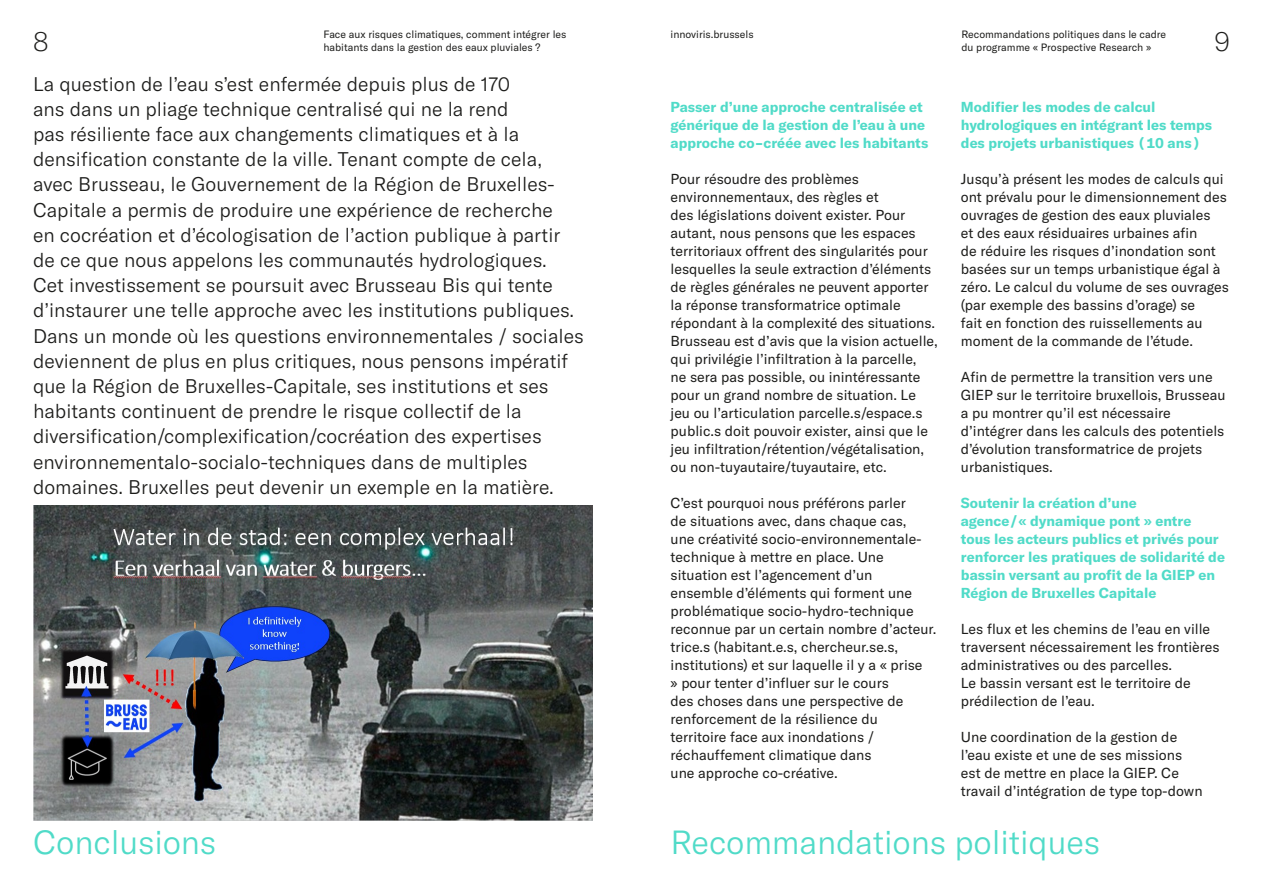
<style>
.page{position:relative;width:1263px;height:893px;background:#fff}
.page>*{position:absolute;margin:0;border:0;box-sizing:border-box;transform-origin:0 0}
.t1{font:300 33px "GT America";letter-spacing:-.005em;color:#50dbc8}
.t2{font:100 27px "GT America";color:#1d1d1b}
.t3{font:300 19.5px/25.2px "GT America";color:#1d1d1b}
.t4{font:14.25px/18px "GT America";color:#1d1d1b}
.t5{font:700 14.25px/18px "GT America";color:#50dbc8}
.t6{font:10.5px/12.6px "GT America";color:#1d1d1b}
</style>
<div class="page">
<img style="left:33px;top:505px;width:559px;height:315px">
<p class="t6" style="left:323px;top:28px;width:245px">Face aux risques climatiques, comment intégrer les</p>
<p class="t6" style="left:671px;top:28px;width:85px">innoviris.brussels</p>
<p class="t6" style="left:323px;top:41px;width:219px">habitants dans la gestion des eaux pluviales ?</p>
<p class="t6" style="left:961px;top:28px;width:206px">Recommandations politiques dans le cadre du programme « Prospective Research »</p>
<h2 class="t2" style="left:33px;top:26px;width:17px">8</h2>
<h2 class="t2" style="left:1214px;top:26px;width:17px">9</h2>
<p class="t3" style="left:33px;top:71px;width:552px">La question de l’eau s’est enfermée depuis plus de 170<br>ans dans un pliage technique centralisé qui ne la rend<br>pas résiliente face aux changements climatiques et à la densification constante de la ville. Tenant compte de cela, avec Brusseau, le Gouvernement de la Région de Bruxelles-Capitale a permis de produire une expérience de recherche<br>en cocréation et d’écologisation de l’action publique à partir de ce que nous appelons les communautés hydrologiques.<br>Cet investissement se poursuit avec Brusseau Bis qui tente d’instaurer une telle approche avec les institutions publiques.<br>Dans un monde où les questions environnementales / sociales deviennent de plus en plus critiques, nous pensons impératif que la Région de Bruxelles-Capitale, ses institutions et ses habitants continuent de prendre le risque collectif de la diversification/complexification/cocréation des expertises environnementalo-socialo-techniques dans de multiples domaines. Bruxelles peut devenir un exemple en la matière.</p>
<h1 class="t1" style="left:33px;top:823px;width:185px">Conclusions</h1>
<p class="t5" style="left:961px;top:98px;width:253px">Modifier les modes de calcul hydrologiques en intégrant les temps des projets urbanistiques (10 ans)</p>
<p class="t4" style="left:961px;top:170px;width:269px">Jusqu’à présent les modes de calculs qui ont prévalu pour le dimensionnement des ouvrages de gestion des eaux pluviales<br>et des eaux résiduaires urbaines afin<br>de réduire les risques d’inondation sont basées sur un temps urbanistique égal à zéro. Le calcul du volume de ses ouvrages (par exemple des bassins d’orage) se<br>fait en fonction des ruissellements au moment de la commande de l’étude.</p>
<p class="t4" style="left:961px;top:368px;width:266px">Afin de permettre la transition vers une GIEP sur le territoire bruxellois, Brusseau a pu montrer qu’il est nécessaire d’intégrer dans les calculs des potentiels d’évolution transformatrice de projets urbanistiques.</p>
<p class="t5" style="left:961px;top:494px;width:266px">Soutenir la création d’une<br>agence/« dynamique pont » entre<br>tous les acteurs publics et privés pour renforcer les pratiques de solidarité de bassin versant au profit de la GIEP en Région de Bruxelles Capitale</p>
<p class="t4" style="left:961px;top:620px;width:260px">Les flux et les chemins de l’eau en ville traversent nécessairement les frontières administratives ou des parcelles.<br>Le bassin versant est le territoire de prédilection de l’eau.</p>
<p class="t4" style="left:961px;top:728px;width:243px">Une coordination de la gestion de l’eau existe et une de ses missions est de mettre en place la GIEP. Ce travail d’intégration de type top-down</p>
<h1 class="t1" style="left:671px;top:823px;width:431px">Recommandations politiques</h1>
<p class="t5" style="left:671px;top:98px;width:259px">Passer d’une approche centralisée et générique de la gestion de l’eau à une approche co-créée avec les habitants</p>
<p class="t4" style="left:671px;top:170px;width:269px">Pour résoudre des problèmes environnementaux, des règles et<br>des législations doivent exister. Pour autant, nous pensons que les espaces territoriaux offrent des singularités pour lesquelles la seule extraction d’éléments de règles générales ne peuvent apporter la réponse transformatrice optimale répondant à la complexité des situations.<br>Brusseau est d’avis que la vision actuelle, qui privilégie l’infiltration à la parcelle,<br>ne sera pas possible, ou inintéressante pour un grand nombre de situation. Le jeu ou l’articulation parcelle.s/espace.s public.s doit pouvoir exister, ainsi que le jeu infiltration/rétention/végétalisation, ou non-tuyautaire/tuyautaire, etc.</p>
<p class="t4" style="left:671px;top:494px;width:267px">C’est pourquoi nous préférons parler<br>de situations avec, dans chaque cas,<br>une créativité socio-environnementale&shy;technique à mettre en place. Une situation est l’agencement d’un ensemble d’éléments qui forment une problématique socio-hydro-technique reconnue par un certain nombre d’acteur. trice.s (habitant.e.s, chercheur.se.s, institutions) et sur laquelle il y a « prise<br>» pour tenter d’influer sur le cours<br>des choses dans une perspective de renforcement de la résilience du territoire face aux inondations / réchauffement climatique dans<br>une approche co-créative.</p>
</div>
